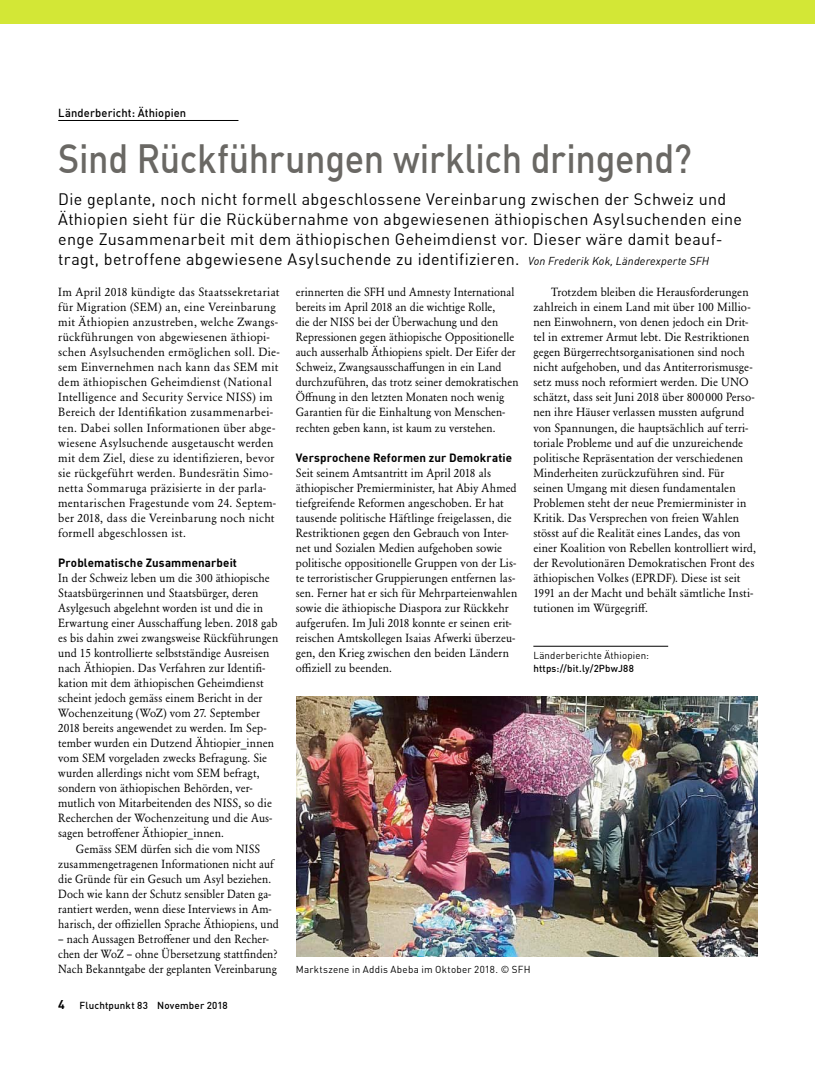
<style>
.page{position:relative;width:815px;height:1081px;background:#fff}
.page>*{position:absolute;margin:0;border:0;box-sizing:border-box;transform-origin:0 0}
.t1{font:500 40px "DIN Offc";letter-spacing:-.01em;color:#6a6864;scale:.9 1}
.t2{font:16.25px/20px "DIN Offc";letter-spacing:.02em;color:#000}
.t3{font:11.75px/15px "Garamond BE Pro";letter-spacing:.01em;color:#000}
.t4{font:11.75px/15px "Garamond BE Pro";letter-spacing:.01em;color:#000;scale:.96 1}
.t5{font:11.75px/15px "Garamond BE Pro";letter-spacing:.01em;color:#000;scale:.94 1}
.t6{font:700 11.75px "DIN Offc";letter-spacing:.01em;color:#000}
.t7{font:500 11.5px "DIN Offc";letter-spacing:.01em;color:#000}
.t8{font:10px "DIN Offc";letter-spacing:.02em;color:#000}
.t9{font:500 10px "DIN Offc";letter-spacing:.015em;color:#000}
.s1{font-style:italic;font-size:11.25px}
.s2{font-weight:700;font-size:12.5px}
</style>
<div class="page">
<div style="left:0;top:0;width:815px;height:23px;background:#d3e736"></div>
<hr style="left:533px;top:646px;width:135px;height:1px;background:#000">
<img style="left:296px;top:696px;width:461px;height:261px">
<hr style="left:58px;top:120px;width:180px;height:1px;background:#000">
<p class="t7" style="left:58px;top:105px;width:130px">Länderbericht: Äthiopien</p>
<h1 class="t1" style="left:58px;top:132px;width:706px">Sind Rückführungen wirklich dringend?</h1>
<p class="t2" style="left:58px;top:189px;width:685px">Die geplante, noch nicht formell abgeschlossene Vereinbarung zwischen der Schweiz und Äthiopien sieht für die Rückübernahme von abgewiesenen äthiopischen Asylsuchenden eine enge Zusammenarbeit mit dem äthiopischen Geheimdienst vor. Dieser wäre damit beauf&shy;tragt, betroffene abgewiesene Asylsuchende zu identifizieren. <span class="s1">Von Frederik Kok, Länderexperte SFH</span></p>
<p class="t3" style="left:58px;top:284px;width:223px">Im April 2018 kündigte das Staatssekretariat für Migration (SEM) an, eine Vereinbarung mit Äthiopien anzustreben, welche Zwangs&shy;rückführungen von abgewiesenen äthiopi&shy;schen Asylsuchenden ermöglichen soll. Die&shy;sem Einvernehmen nach kann das SEM mit dem äthiopischen Geheimdienst (National Intelligence and Security Service NISS) im Bereich der Identifikation zusammenarbei&shy;ten. Dabei sollen Informationen über abge&shy;wiesene Asylsuchende ausgetauscht werden mit dem Ziel, diese zu identifizieren, bevor sie rückgeführt werden. Bundesrätin Simo&shy;netta Sommaruga präzisierte in der parla&shy;mentarischen Fragestunde vom 24. Septem&shy;ber 2018, dass die Vereinbarung noch nicht formell abgeschlossen ist.</p>
<p class="t6" style="left:58px;top:555px;width:180px">Problematische Zusammenarbeit</p>
<p class="t4" style="left:58px;top:570px;width:222px">In der Schweiz leben um die 300 äthiopische</p>
<p class="t4" style="left:58px;top:585px;width:210px">Staatsbürgerinnen und Staatsbürger, deren</p>
<p class="t4" style="left:58px;top:600px;width:215px">Asylgesuch abgelehnt worden ist und die in</p>
<p class="t4" style="left:58px;top:615px;width:230px">Erwartung einer Ausschaffung leben. 2018 gab</p>
<p class="t4" style="left:58px;top:630px;width:231px">es bis dahin zwei zwangsweise Rückführungen</p>
<p class="t4" style="left:58px;top:645px;width:222px">und 15 kontrollierte selbstständige Ausreisen</p>
<p class="t4" style="left:58px;top:660px;width:217px">nach Äthiopien. Das Verfahren zur Identifi-</p>
<p class="t4" style="left:58px;top:675px;width:215px">kation mit dem äthiopischen Geheimdienst</p>
<p class="t4" style="left:58px;top:690px;width:214px">scheint jedoch gemäss einem Bericht in der</p>
<p class="t4" style="left:58px;top:705px;width:212px">Wochenzeitung (WoZ) vom 27. September</p>
<p class="t4" style="left:58px;top:720px;width:219px">2018 bereits angewendet zu werden. Im Sep-</p>
<p class="t4" style="left:58px;top:735px;width:226px">tember wurden ein Dutzend Ähtiopier_innen</p>
<p class="t4" style="left:58px;top:750px;width:219px">vom SEM vorgeladen zwecks Befragung. Sie</p>
<p class="t4" style="left:58px;top:765px;width:211px">wurden allerdings nicht vom SEM befragt,</p>
<p class="t4" style="left:58px;top:781px;width:204px">sondern von äthiopischen Behörden, ver-</p>
<p class="t4" style="left:58px;top:796px;width:224px">mutlich von Mitarbeitenden des NISS, so die</p>
<p class="t4" style="left:58px;top:811px;width:225px">Recherchen der Wochenzeitung und die Aus-</p>
<p class="t4" style="left:58px;top:826px;width:174px">sagen betroffener Äthiopier_innen.</p>
<p class="t5" style="left:76px;top:841px;width:198px">Gemäss SEM dürfen sich die vom NISS</p>
<p class="t5" style="left:58px;top:856px;width:231px">zusammengetragenen Informationen nicht auf</p>
<p class="t5" style="left:58px;top:871px;width:228px">die Gründe für ein Gesuch um Asyl beziehen.</p>
<p class="t5" style="left:58px;top:886px;width:228px">Doch wie kann der Schutz sensibler Daten ga-</p>
<p class="t5" style="left:58px;top:901px;width:229px">rantiert werden, wenn diese Interviews in Am-</p>
<p class="t5" style="left:58px;top:916px;width:236px">harisch, der offiziellen Sprache Äthiopiens, und</p>
<p class="t5" style="left:58px;top:931px;width:235px">– nach Aussagen Betroffener und den Recher&shy;chen der WoZ – ohne Übersetzung stattfinden?<br>Nach Bekanntgabe der geplanten Vereinbarung</p>
<p class="t9" style="left:58px;top:999px;width:171px"><span class="s2">4</span> Fluchtpunkt 83 November 2018</p>
<p class="t5" style="left:296px;top:284px;width:239px">erinnerten die SFH und Amnesty International bereits im April 2018 an die wichtige Rolle,<br>die der NISS bei der Überwachung und den Repressionen gegen äthiopische Oppositionelle auch ausserhalb Äthiopiens spielt. Der Eifer der Schweiz, Zwangsausschaffungen in ein Land durchzuführen, das trotz seiner demokratischen Öffnung in den letzten Monaten noch wenig Garantien für die Einhaltung von Menschen&shy;rechten geben kann, ist kaum zu verstehen.</p>
<p class="t6" style="left:296px;top:449px;width:218px">Versprochene Reformen zur Demokratie</p>
<p class="t4" style="left:296px;top:465px;width:232px">Seit seinem Amtsantritt im April 2018 als äthiopischer Premierminister, hat Abiy Ahmed tiefgreifende Reformen angeschoben. Er hat tausende politische Häftlinge freigelassen, die Restriktionen gegen den Gebrauch von Inter&shy;net und Sozialen Medien aufgehoben sowie politische oppositionelle Gruppen von der Lis&shy;te terroristischer Gruppierungen entfernen las&shy;sen. Ferner hat er sich für Mehrparteienwahlen sowie die äthiopische Diaspora zur Rückkehr aufgerufen. Im Juli 2018 konnte er seinen erit&shy;reischen Amtskollegen Isaias Afwerki überzeu&shy;gen, den Krieg zwischen den beiden Ländern offiziell zu beenden.</p>
<p class="t3" style="left:533px;top:284px;width:224px;text-indent:18px">Trotzdem bleiben die Herausforderungen zahlreich in einem Land mit über 100 Millio&shy;nen Einwohnern, von denen jedoch ein Drit&shy;tel in extremer Armut lebt. Die Restriktionen gegen Bürgerrechtsorganisationen sind noch nicht aufgehoben, und das Antiterrorismusge&shy;setz muss noch reformiert werden. Die UNO schätzt, dass seit Juni 2018 über 800000 Perso&shy;nen ihre Häuser verlassen mussten aufgrund von Spannungen, die hauptsächlich auf terri&shy;toriale Probleme und auf die unzureichende politische Repräsentation der verschiedenen Minderheiten zurückzuführen sind. Für seinen Umgang mit diesen fundamentalen Problemen steht der neue Premierminister in Kritik. Das Versprechen von freien Wahlen stösst auf die Realität eines Landes, das von einer Koalition von Rebellen kontrolliert wird, der Revolutionären Demokratischen Front des äthiopischen Volkes (EPRDF). Diese ist seit 1991 an der Macht und behält sämtliche Insti&shy;tutionen im Würgegriff.</p>
<p class="t8" style="left:533px;top:649px;width:117px">Länderberichte Äthiopien:</p>
<p class="t9" style="left:533px;top:662px;width:102px">https://bit.ly/2PbwJ88</p>
<p class="t8" style="left:296px;top:962px;width:236px">Marktszene in Addis Abeba im Oktober 2018. © SFH</p>
</div>
